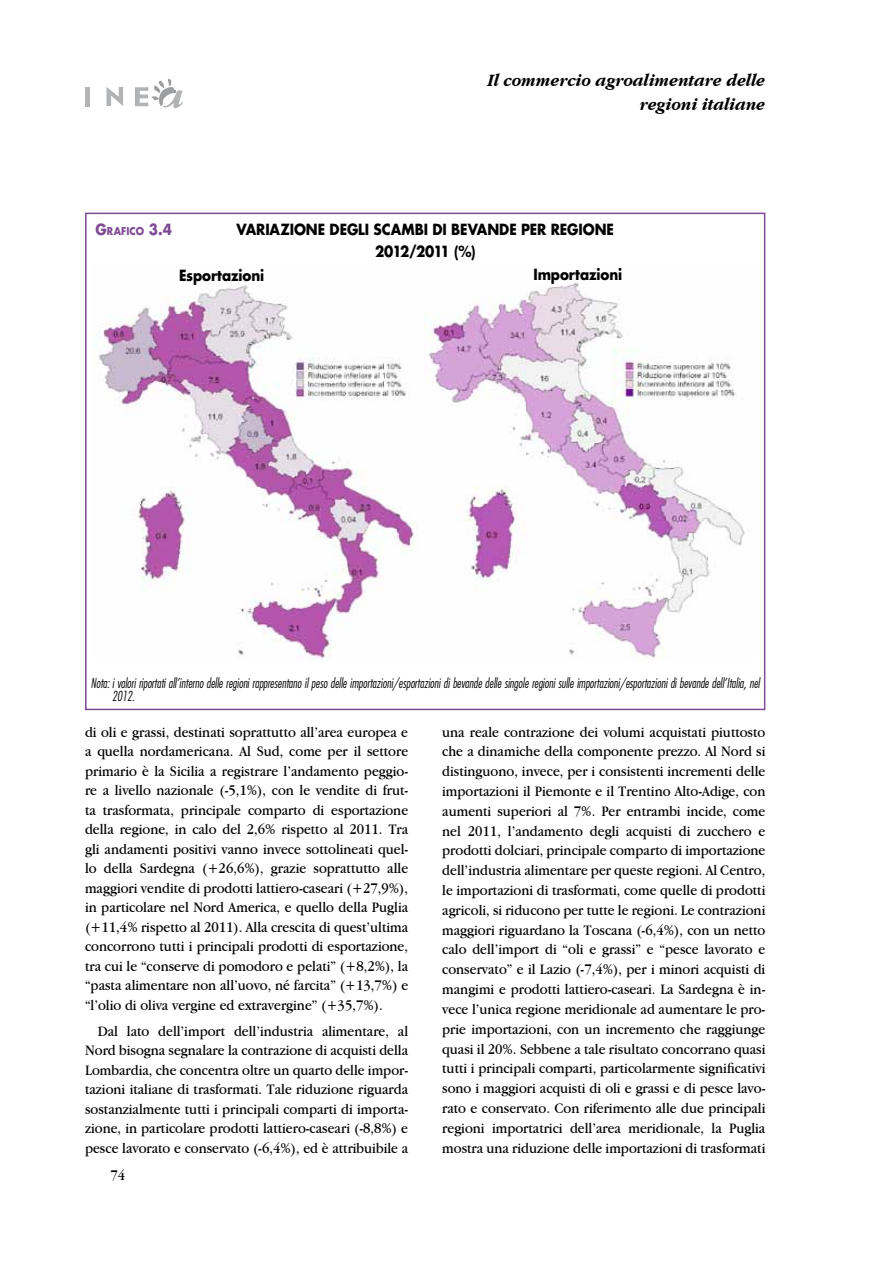
<style>
.page{position:relative;width:893px;height:1263px;background:#fff}
.page>*{position:absolute;margin:0;border:0;box-sizing:border-box;transform-origin:0 0}
.t1{font:italic 700 18px/24px "Garamond IT Cby BT";color:#000;text-align:right;scale:.9 1}
.t2{font:15px/19.8px "Garamond IT Cby BT";color:#000;text-align:justify;scale:.9 1}
.t3{font:700 15px/22.5px "Futura";letter-spacing:-.005em;color:#000;text-align:center;scale:.9 1}
.t4{font:italic 300 condensed 13.5px/13.5px "Futura";color:#000;scale:.9 1}
.t5{font:700 10.5px "Futura";letter-spacing:.005em;color:#7f4a94;scale:.9 1}
.s1{font-size:15px}
</style>
<div class="page">
<svg style="left:107px;top:87px;width:16px;height:19px"></svg>
<div style="left:85px;top:87px;width:5px;height:19px;background:#b1b3b4"></div>
<svg style="left:135px;top:79px;width:48px;height:29px"></svg>
<div style="left:85px;top:213px;width:680px;height:497px;border:2px solid #7f4a94"></div>
<img style="left:98px;top:284px;width:319px;height:376px">
<img style="left:424px;top:281px;width:321px;height:379px">
<p class="t1" style="left:488px;top:68px;width:310px">Il commercio agroalimentare delle regioni italiane</p>
<p class="t5" style="left:95px;top:223px;width:87px"><span class="s1">G</span>RAFICO <span class="s1">3.4</span></p>
<p class="t3" style="left:237px;top:217px;width:421px">VARIAZIONE DEGLI SCAMBI DI BEVANDE PER REGIONE<br>2012/2011 (%)</p>
<p class="t3" style="left:179px;top:264px;width:96px">ESPORTAZIONI</p>
<p class="t3" style="left:533px;top:263px;width:100px">IMPORTAZIONI</p>
<p class="t4" style="left:112px;top:676px;width:721px;text-indent:-21px">Nota: i valori riportati all’interno delle regioni rappresentano il peso delle importazioni/esportazioni di bevande delle singole regioni sulle importazioni/esportazioni di bevande dell’Italia, nel<br>2012.</p>
<p class="t2" style="left:85px;top:722px;width:361px">di oli e grassi, destinati soprattutto all’area europea e a quella nordamericana. Al Sud, come per il settore primario è la Sicilia a registrare l’andamento peggio&shy;re a livello nazionale (-5,1%), con le vendite di frut&shy;ta trasformata, principale comparto di esportazione della regione, in calo del 2,6% rispetto al 2011. Tra gli andamenti positivi vanno invece sottolineati quel&shy;lo della Sardegna (+26,6%), grazie soprattutto alle maggiori vendite di prodotti lattiero-caseari (+27,9%), in particolare nel Nord America, e quello della Puglia (+11,4% rispetto al 2011). Alla crescita di quest’ultima concorrono tutti i principali prodotti di esportazione, tra cui le “conserve di pomodoro e pelati” (+8,2%), la “pasta alimentare non all’uovo, né farcita” (+13,7%) e “l’olio di oliva vergine ed extravergine” (+35,7%).</p>
<p class="t2" style="left:85px;top:1021px;width:361px;text-indent:13px">Dal lato dell’import dell’industria alimentare, al Nord bisogna segnalare la contrazione di acquisti della Lombardia, che concentra oltre un quarto delle impor&shy;tazioni italiane di trasformati. Tale riduzione riguarda sostanzialmente tutti i principali comparti di importa&shy;zione, in particolare prodotti lattiero-caseari (-8,8%) e pesce lavorato e conservato (-6,4%), ed è attribuibile a</p>
<p class="t2" style="left:111px;top:1165px;width:18px">74</p>
<p class="t2" style="left:442px;top:722px;width:361px">una reale contrazione dei volumi acquistati piuttosto che a dinamiche della componente prezzo. Al Nord si distinguono, invece, per i consistenti incrementi delle importazioni il Piemonte e il Trentino Alto-Adige, con aumenti superiori al 7%. Per entrambi incide, come nel 2011, l’andamento degli acquisti di zucchero e prodotti dolciari, principale comparto di importazione dell’industria alimentare per queste regioni. Al Centro, le importazioni di trasformati, come quelle di prodotti agricoli, si riducono per tutte le regioni. Le contrazioni maggiori riguardano la Toscana (-6,4%), con un netto calo dell’import di “oli e grassi” e “pesce lavorato e conservato” e il Lazio (-7,4%), per i minori acquisti di mangimi e prodotti lattiero-caseari. La Sardegna è in&shy;vece l’unica regione meridionale ad aumentare le pro&shy;prie importazioni, con un incremento che raggiunge quasi il 20%. Sebbene a tale risultato concorrano quasi tutti i principali comparti, particolarmente significativi sono i maggiori acquisti di oli e grassi e di pesce lavo&shy;rato e conservato. Con riferimento alle due principali regioni importatrici dell’area meridionale, la Puglia mostra una riduzione delle importazioni di trasformati</p>
</div>
